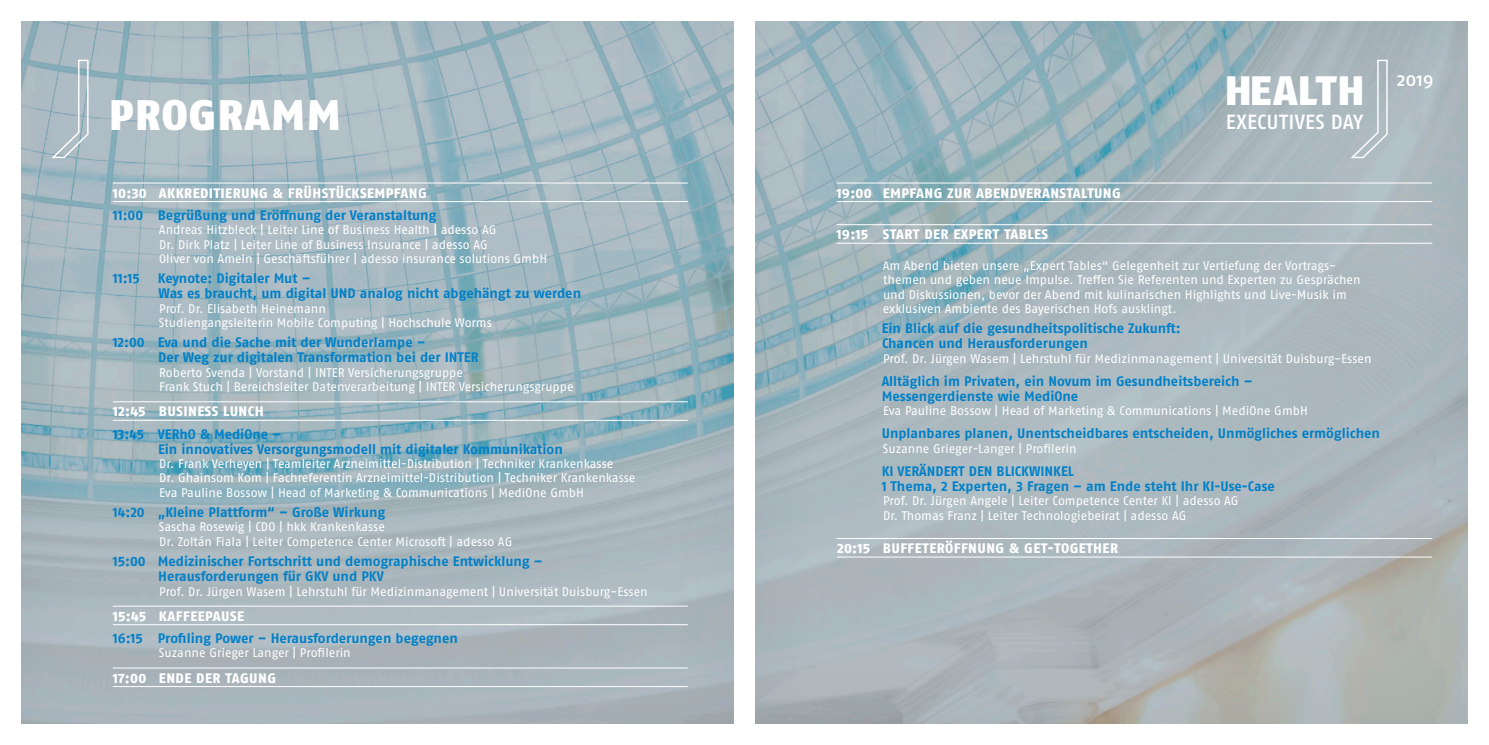
<style>
.page{position:relative;width:1489px;height:745px;background:#fff}
.page>*{position:absolute;margin:0;border:0;box-sizing:border-box;transform-origin:0 0}
.t1{font:900 42.62px "Fago OT";letter-spacing:.03em;color:#fff}
.t2{font:900 41px "Fago OT";letter-spacing:.005em;color:#fff}
.t3{font:500 20.5px "Fago OT";letter-spacing:.015em;color:#fff}
.t4{font:500 18.88px "Fago OT";color:#fff}
.Agenda_-_Vortrag{font:700 13.75px/15px "Fago OT";color:#0080c8}
.Agenda_-_Pause{font:800 13.75px "Fago OT";letter-spacing:.03em;color:#fff}
.Agenda_-_Basis{font:12.5px/14.4px "Fago OT";letter-spacing:-.005em;color:#fff}
</style>
<div class="page">
<div style="left:20px;top:21px;width:714px;height:703px;background:#638697;opacity:.1"></div>
<hr style="left:113px;top:183px;width:574px;height:1px;background:#fff">
<hr style="left:113px;top:201px;width:574px;height:1px;background:#fff">
<hr style="left:113px;top:401px;width:574px;height:1px;background:#fff">
<hr style="left:113px;top:420px;width:574px;height:1px;background:#fff">
<hr style="left:113px;top:605px;width:574px;height:1px;background:#fff">
<hr style="left:113px;top:624px;width:574px;height:1px;background:#fff">
<hr style="left:113px;top:667px;width:574px;height:1px;background:#fff">
<hr style="left:113px;top:685px;width:574px;height:1px;background:#fff">
<svg style="left:50px;top:59px;width:39px;height:100px;background:#afbfc7"></svg>
<div style="left:753px;top:21px;width:715px;height:703px;background:#638697;opacity:.1"></div>
<hr style="left:836px;top:183px;width:595px;height:1px;background:#fff">
<hr style="left:836px;top:201px;width:595px;height:1px;background:#fff">
<hr style="left:836px;top:224px;width:595px;height:1px;background:#fff">
<hr style="left:836px;top:243px;width:595px;height:1px;background:#fff">
<hr style="left:836px;top:538px;width:595px;height:1px;background:#fff">
<hr style="left:836px;top:556px;width:595px;height:1px;background:#fff">
<svg style="left:1348px;top:59px;width:40px;height:100px;background:#b2bec3"></svg>
<p class="t1" style="left:109px;top:89px;width:233px">PROGRAMM</p>
<p class="Agenda_-_Pause" style="left:113px;top:184px;width:315px">10:30 AKKREDITIERUNG &amp; FRÜHSTÜCKSEMPFANG</p>
<p class="Agenda_-_Vortrag" style="left:113px;top:207px;width:325px">11:00 Begrüßung und Eröffnung der Veranstaltung</p>
<p class="Agenda_-_Basis" style="left:159px;top:222px;width:339px">Andreas Hitzbleck | Leiter Line of Business Health | adesso AG</p>
<p class="Agenda_-_Basis" style="left:159px;top:237px;width:330px">Dr. Dirk Platz | Leiter Line of Business Insurance | adesso AG</p>
<p class="Agenda_-_Basis" style="left:159px;top:251px;width:389px">Oliver von Ameln | Geschäftsführer | adesso insurance solutions GmbH</p>
<p class="Agenda_-_Vortrag" style="left:113px;top:271px;width:29px">11:15</p>
<p class="Agenda_-_Vortrag" style="left:158px;top:271px;width:425px">Keynote: Digitaler Mut –<br>Was es braucht, um digital UND analog nicht abgehängt zu werden</p>
<p class="Agenda_-_Basis" style="left:159px;top:301px;width:334px">Prof. Dr. Elisabeth Heinemann<br>Studiengangsleiterin Mobile Computing | Hochschule Worms</p>
<p class="Agenda_-_Vortrag" style="left:158px;top:335px;width:322px;text-indent:-45px">12:00 Eva und die Sache mit der Wunderlampe -<br>Der Weg zur digitalen Transformation bei der INTER</p>
<p class="Agenda_-_Basis" style="left:159px;top:365px;width:305px">Roberto Svenda | Vorstand | INTER Versicherungsgruppe</p>
<p class="Agenda_-_Basis" style="left:159px;top:379px;width:416px">Frank Stuch | Bereichsleiter Datenverarbeitung | INTER Versicherungsgruppe</p>
<p class="Agenda_-_Pause" style="left:113px;top:403px;width:152px">12:45 BUSINESS LUNCH</p>
<p class="Agenda_-_Vortrag" style="left:158px;top:426px;width:406px;text-indent:-45px">13:45 VERhO &amp; MediOne –<br>Ein innovatives Versorgungsmodell mit digitaler Kommunikation</p>
<p class="Agenda_-_Basis" style="left:159px;top:456px;width:455px">Dr. Frank Verheyen | Teamleiter Arzneimittel-Distribution | Techniker Krankenkasse</p>
<p class="Agenda_-_Basis" style="left:159px;top:470px;width:478px">Dr. Ghainsom Kom | Fachreferentin Arzneimittel-Distribution | Techniker Krankenkasse</p>
<p class="Agenda_-_Basis" style="left:159px;top:485px;width:426px">Eva Pauline Bossow | Head of Marketing &amp; Communications | MediOne GmbH</p>
<p class="Agenda_-_Vortrag" style="left:113px;top:504px;width:274px">14:20 „Kleine Plattform“ – Große Wirkung</p>
<p class="Agenda_-_Basis" style="left:159px;top:519px;width:227px">Sascha Rosewig | CDO | hkk Krankenkasse</p>
<p class="Agenda_-_Basis" style="left:159px;top:534px;width:355px">Dr. Zoltán Fiala | Leiter Competence Center Microsoft | adesso AG</p>
<p class="Agenda_-_Vortrag" style="left:158px;top:553px;width:386px;text-indent:-45px">15:00 Medizinischer Fortschritt und demographische Entwicklung –<br>Herausforderungen für GKV und PKV</p>
<p class="Agenda_-_Basis" style="left:159px;top:583px;width:490px">Prof. Dr. Jürgen Wasem | Lehrstuhl für Medizinmanagement | Universität Duisburg-Essen</p>
<p class="Agenda_-_Pause" style="left:113px;top:607px;width:133px">15:45 KAFFEEPAUSE</p>
<p class="Agenda_-_Vortrag" style="left:113px;top:630px;width:346px">16:15 Profiling Power - Herausforderungen begegnen</p>
<p class="Agenda_-_Basis" style="left:159px;top:645px;width:193px">Suzanne Grieger Langer | Profilerin</p>
<p class="Agenda_-_Pause" style="left:113px;top:669px;width:165px">17:00 ENDE DER TAGUNG</p>
<p class="t2" style="left:1224px;top:65px;width:141px">HEALTH</p>
<p class="t3" style="left:1225px;top:109px;width:139px">EXECUTIVES DAY</p>
<p class="t4" style="left:1396px;top:68px;width:39px">2019</p>
<p class="Agenda_-_Pause" style="left:836px;top:184px;width:286px">19:00 EMPFANG ZUR ABENDVERANSTALTUNG</p>
<p class="Agenda_-_Pause" style="left:836px;top:226px;width:213px">19:15 START DER EXPERT TABLES</p>
<p class="Agenda_-_Basis" style="left:882px;top:258px;width:479px">Am Abend bieten unsere „Expert Tables“ Gelegenheit zur Vertiefung der Vortrags&shy;themen und geben neue Impulse. Treffen Sie Referenten und Experten zu Gesprächen und Diskussionen, bevor der Abend mit kulinarischen Highlights und Live-Musik im exklusiven Ambiente des Bayerischen Hofs ausklingt.</p>
<p class="Agenda_-_Vortrag" style="left:881px;top:321px;width:300px">Ein Blick auf die gesundheitspolitische Zukunft:<br>Chancen und Herausforderungen</p>
<p class="Agenda_-_Basis" style="left:883px;top:351px;width:490px">Prof. Dr. Jürgen Wasem | Lehrstuhl für Medizinmanagement | Universität Duisburg-Essen</p>
<p class="Agenda_-_Vortrag" style="left:881px;top:373px;width:372px">Alltäglich im Privaten, ein Novum im Gesundheitsbereich –<br>Messengerdienste wie MediOne</p>
<p class="Agenda_-_Basis" style="left:883px;top:403px;width:426px">Eva Pauline Bossow | Head of Marketing &amp; Communications | MediOne GmbH</p>
<p class="Agenda_-_Vortrag" style="left:881px;top:426px;width:500px">Unplanbares planen, Unentscheidbares entscheiden, Unmögliches ermöglichen</p>
<p class="Agenda_-_Basis" style="left:882px;top:441px;width:195px">Suzanne Grieger-Langer | Profilerin</p>
<p class="Agenda_-_Vortrag" style="left:881px;top:463px;width:394px">KI VERÄNDERT DEN BLICKWINKEL<br>1 Thema, 2 Experten, 3 Fragen – am Ende steht Ihr KI-Use-Case</p>
<p class="Agenda_-_Basis" style="left:883px;top:493px;width:357px">Prof. Dr. Jürgen Angele | Leiter Competence Center KI | adesso AG</p>
<p class="Agenda_-_Basis" style="left:883px;top:508px;width:305px">Dr. Thomas Franz | Leiter Technologiebeirat | adesso AG</p>
<p class="Agenda_-_Pause" style="left:837px;top:539px;width:282px">20:15 BUFFETERÖFFNUNG &amp; GET-TOGETHER</p>
</div>
